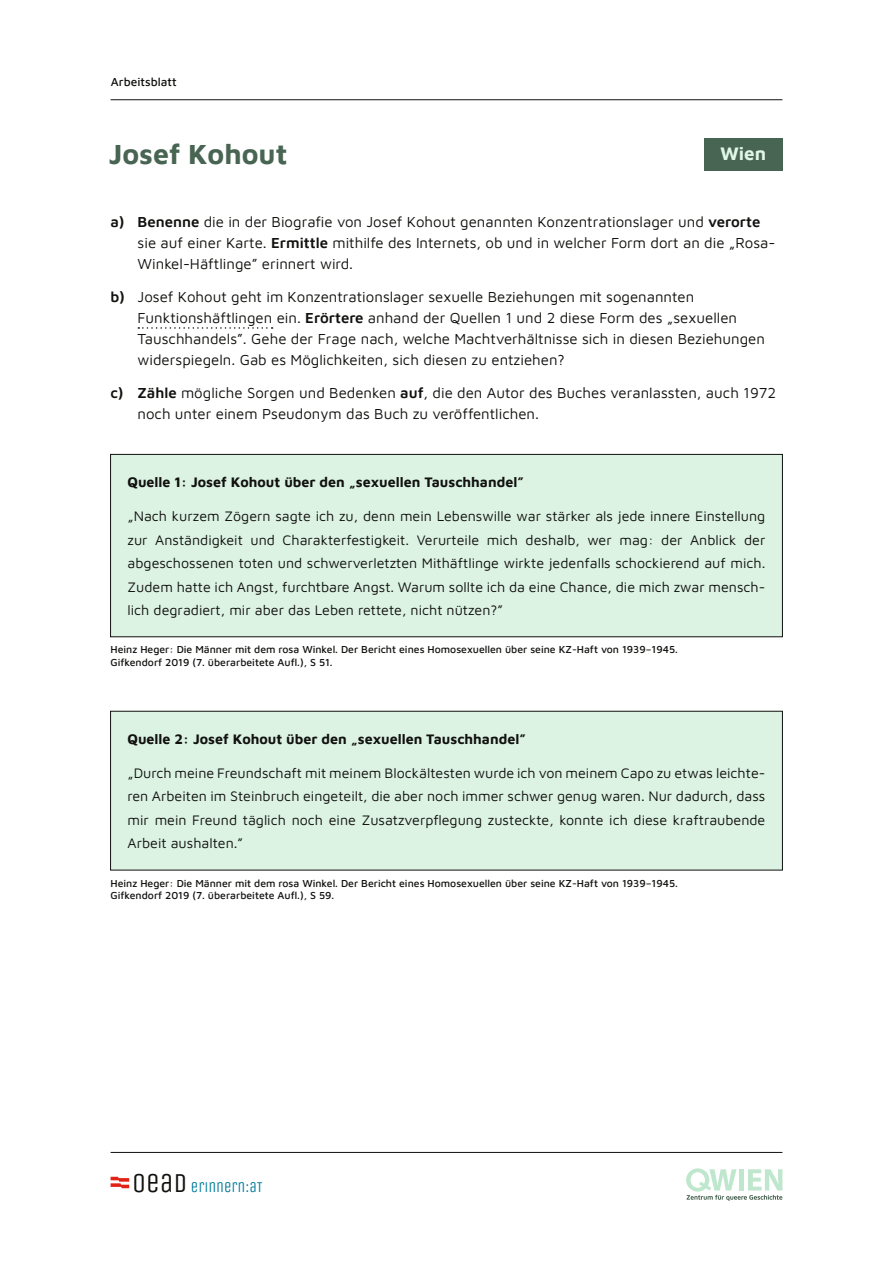
<style>
.page{position:relative;width:893px;height:1263px;background:#fff}
.page>*{position:absolute;margin:0;border:0;box-sizing:border-box;transform-origin:0 0}
.t1{font:700 28.5px "Maven Pro";color:#486452}
.t2{font:700 18.75px "Maven Pro";color:#e0f6e6}
.t3{font:15px/21px "Maven Pro";color:#11110f}
.t4{font:15px "Unica One";color:#007b9c}
.t5{font:14.25px/23.5px "Maven Pro";color:#11110f;text-align:justify}
.t6{font:700 14.25px "Maven Pro";color:#11110f}
.t7{font:500 12px "Maven Pro";color:#11110f}
.t8{font:500 10.5px/12.6px "Maven Pro";color:#11110f}
.s1{font-weight:600}
.s2{font-size:27.45px;color:#11110f}
</style>
<div class="page">
<svg style="left:686px;top:1168px;width:96px;height:33px"></svg>
<svg style="left:111px;top:1177px;width:18px;height:11px"></svg>
<hr style="left:111px;top:1152px;width:671px;height:1px;background:#11110f">
<hr style="left:111px;top:99px;width:671px;height:1px;background:#11110f">
<svg style="left:138px;top:327px;width:135px;height:2px"></svg>
<div style="left:111px;top:454px;width:671px;height:183px;background:#dcf3e3"></div>
<div style="left:110px;top:454px;width:673px;height:183px;border:1px solid #11110f"></div>
<div style="left:111px;top:711px;width:671px;height:159px;background:#dcf3e3"></div>
<div style="left:110px;top:711px;width:673px;height:159px;border:1px solid #11110f"></div>
<div style="left:704px;top:138px;width:78px;height:33px;background:#486452"></div>
<p class="t7" style="left:111px;top:74px;width:67px">Arbeitsblatt</p>
<h1 class="t1" style="left:109px;top:134px;width:180px">Josef Kohout</h1>
<h2 class="t2" style="left:720px;top:141px;width:48px">Wien</h2>
<p class="t3" style="left:138px;top:211px;width:639px;text-indent:-27px"><span class="s1">a) Benenne</span> die in der Biografie von Josef Kohout genannten Konzentrationslager und <span class="s1">verorte </span>sie auf einer Karte. <span class="s1">Ermittle</span> mithilfe des Internets, ob und in welcher Form dort an die „Rosa-<br>Winkel-Häftlinge” erinnert wird.</p>
<p class="t3" style="left:138px;top:286px;width:629px;text-indent:-27px"><span class="s1">b)</span> Josef Kohout geht im Konzentrationslager sexuelle Beziehungen mit sogenannten Funktionshäftlingen ein. <span class="s1">Erörtere</span> anhand der Quellen 1 und 2 diese Form des „sexuellen Tauschhandels”. Gehe der Frage nach, welche Machtverhältnisse sich in diesen Beziehungen widerspiegeln. Gab es Möglichkeiten, sich diesen zu entziehen?</p>
<p class="t3" style="left:138px;top:382px;width:640px;text-indent:-27px"><span class="s1">c) Zähle</span> mögliche Sorgen und Bedenken <span class="s1">auf</span>, die den Autor des Buches veranlassten, auch 1972 noch unter einem Pseudonym das Buch zu veröffentlichen.</p>
<p class="t6" style="left:128px;top:472px;width:398px">Quelle 1: Josef Kohout über den „sexuellen Tauschhandel”</p>
<p class="t5" style="left:128px;top:503px;width:639px">„Nach kurzem Zögern sagte ich zu, denn mein Lebenswille war stärker als jede innere Einstellung zur Anständigkeit und Charakterfestigkeit. Verurteile mich deshalb, wer mag: der Anblick der abgeschossenen toten und schwerverletzten Mithäftlinge wirkte jedenfalls schockierend auf mich.<br>Zudem hatte ich Angst, furchtbare Angst. Warum sollte ich da eine Chance, die mich zwar mensch&shy;lich degradiert, mir aber das Leben rettete, nicht nützen?”</p>
<p class="t8" style="left:111px;top:643px;width:569px">Heinz Heger: Die Männer mit dem rosa Winkel. Der Bericht eines Homosexuellen über seine KZ-Haft von 1939–1945.<br>Gifkendorf 2019 (7. überarbeitete Aufl.), S 51.</p>
<p class="t6" style="left:128px;top:729px;width:400px">Quelle 2: Josef Kohout über den „sexuellen Tauschhandel”</p>
<p class="t5" style="left:128px;top:760px;width:639px">„Durch meine Freundschaft mit meinem Blockältesten wurde ich von meinem Capo zu etwas leichte&shy;ren Arbeiten im Steinbruch eingeteilt, die aber noch immer schwer genug waren. Nur dadurch, dass mir mein Freund täglich noch eine Zusatzverpflegung zusteckte, konnte ich diese kraftraubende Arbeit aushalten.”</p>
<p class="t8" style="left:111px;top:876px;width:569px">Heinz Heger: Die Männer mit dem rosa Winkel. Der Bericht eines Homosexuellen über seine KZ-Haft von 1939–1945.<br>Gifkendorf 2019 (7. überarbeitete Aufl.), S 59.</p>
<p class="t4" style="left:132px;top:1178px;width:132px"><span class="s2">OEAD</span> ERINNERN:AT</p>
</div>
